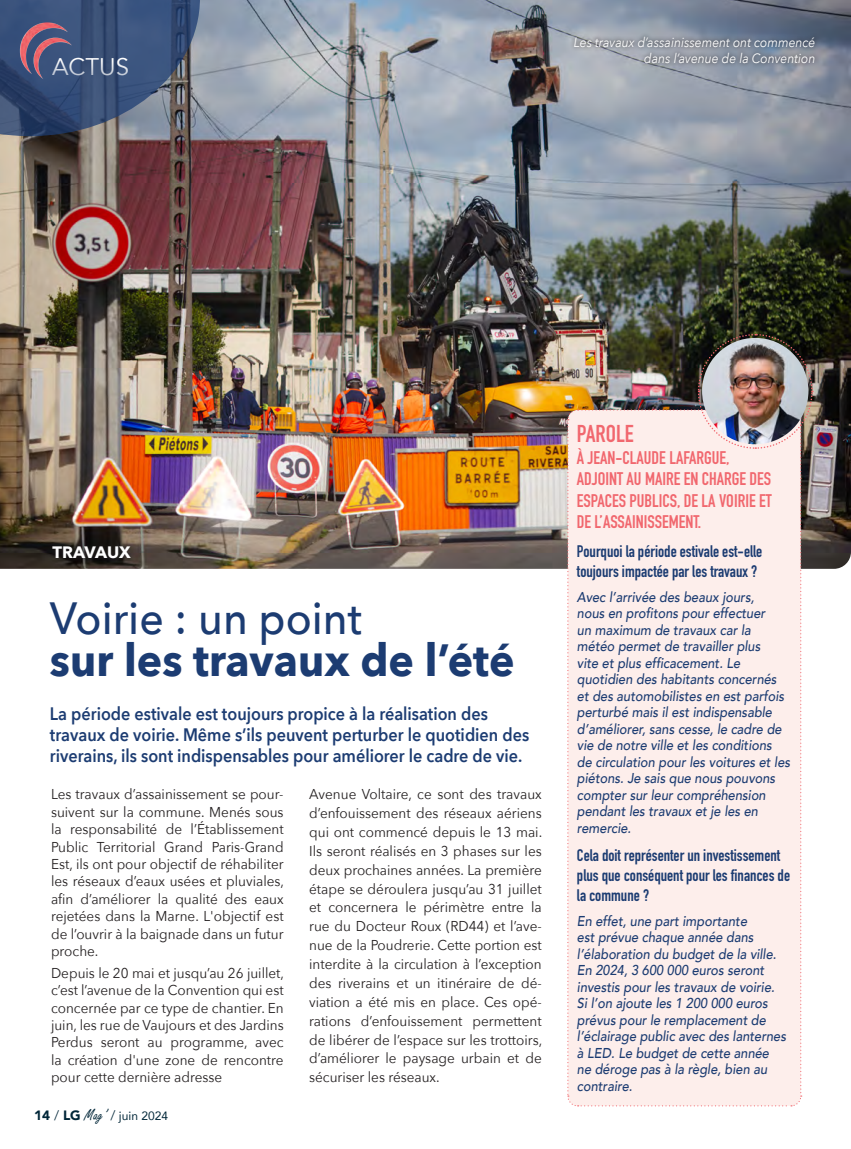
<style>
.page{position:relative;width:851px;height:1149px;background:#fff}
.page>*{position:absolute;margin:0;border:0;box-sizing:border-box;transform-origin:0 0}
.t1{font:700 45px "Avenir Next";color:#1c3c72;scale:.95 1}
.t2{font:500 45px "Avenir Next";color:#1c3c72;scale:.95 1}
.t3{font:700 24px "DIN Condensed";color:#f1676e}
.t4{font:24px "Avenir";color:#fff}
.t5{font:600 18px/21px "Avenir Next";color:#1c3c72;scale:.9 1}
.t6{font:700 18px/21.6px "DIN Condensed";color:#f1676e}
.t7{font:700 16.5px/19.8px "DIN Condensed";color:#1c3c72}
.t8{font:700 16.5px "Avenir Next";letter-spacing:-.01em;color:#fff}
.t9{font:14.25px/17.4px "Avenir Next";color:#231f20;text-align:justify;scale:.95 1}
.t10{font:italic 500 14.25px/16.5px "Avenir";color:#1c3c72;scale:.9 1}
.t11{font:italic 13.5px/16.2px "Avenir Next";color:#fff;text-align:right;scale:.9 1}
.t12{font:12px "Avenir";color:#002638}
.s1{font-weight:900;font-size:13.5px}
.s2{font-weight:300;font-size:13.5px}
.s3{font-family:"Freestyle Script";font-size:16.5px}
</style>
<div class="page">
<img style="left:0;top:0;width:850px;height:568px">
<svg style="left:48px;top:541px;width:87px;height:21px;background:#25211e"></svg>
<svg style="left:0;top:0;width:200px;height:136px;background:#435677"></svg>
<img style="left:18px;top:22px;width:65px;height:58px">
<svg style="left:570px;top:32px;width:249px;height:35px;background:#88909c"></svg>
<svg style="left:566px;top:333px;width:247px;height:773px;background:#f0e2de"></svg>
<img style="left:702px;top:338px;width:106px;height:106px;border-radius:53px">
<h2 class="t4" style="left:52px;top:52px;width:78px">ACTUS</h2>
<p class="t11" style="left:574px;top:33px;width:270px">Les travaux d’assainissement ont commencé dans l’avenue de la Convention</p>
<p class="t8" style="left:52px;top:537px;width:80px">TRAVAUX</p>
<h1 class="t2" style="left:50px;top:580px;width:330px">Voirie : un point</h1>
<h1 class="t1" style="left:50px;top:621px;width:490px">sur les travaux de l’été</h1>
<p class="t5" style="left:50px;top:702px;width:534px">La période estivale est toujours propice à la réalisation des travaux de voirie. Même s’ils peuvent perturber le quotidien des riverains, ils sont indispensables pour améliorer le cadre de vie.</p>
<p class="t9" style="left:51px;top:784px;width:247px">Les travaux d’assainissement se pour&shy;suivent sur la commune. Menés sous la responsabilité de l’Établissement Public Territorial Grand Paris-Grand Est, ils ont pour objectif de réhabiliter les réseaux d’eaux usées et pluviales, afin d’améliorer la qualité des eaux rejetées dans la Marne. L'objectif est de l’ouvrir à la baignade dans un futur proche.</p>
<p class="t9" style="left:51px;top:963px;width:247px">Depuis le 20 mai et jusqu’au 26 juillet, c’est l’avenue de la Convention qui est concernée par ce type de chantier. En juin, les rue de Vaujours et des Jardins Perdus seront au programme, avec la création d'une zone de rencontre pour cette dernière adresse</p>
<p class="t12" style="left:34px;top:1105px;width:135px"><span class="s1">14</span> <span class="s2">/</span> <span class="s1">LG</span> <span class="s3">Mag’</span> <span class="s2">/</span> juin 2024</p>
<p class="t9" style="left:309px;top:784px;width:247px;line-height:18.9px">Avenue Voltaire, ce sont des travaux d’enfouissement des réseaux aériens qui ont commencé depuis le 13 mai.<br>Ils seront réalisés en 3 phases sur les deux prochaines années. La première étape se déroulera jusqu’au 31 juillet et concernera le périmètre entre la rue du Docteur Roux (RD44) et l’ave&shy;nue de la Poudrerie. Cette portion est interdite à la circulation à l’exception des riverains et un itinéraire de dé&shy;viation a été mis en place. Ces opé&shy;rations d’enfouissement permettent de libérer de l’espace sur les trottoirs, d’améliorer le paysage urbain et de sécuriser les réseaux.</p>
<h2 class="t3" style="left:577px;top:417px;width:58px">PAROLE</h2>
<p class="t6" style="left:577px;top:446px;width:196px">À JEAN-CLAUDE LAFARGUE,<br>ADJOINT AU MAIRE EN CHARGE DES<br>ESPACES PUBLICS, DE LA VOIRIE ET<br>DE L’ASSAINISSEMENT.</p>
<p class="t7" style="left:577px;top:541px;width:187px">Pourquoi la période estivale est-elle toujours impactée par les travaux ?</p>
<p class="t10" style="left:577px;top:588px;width:238px">Avec l’arrivée des beaux jours,<br>nous en profitons pour effectuer<br>un maximum de travaux car la météo permet de travailler plus<br>vite et plus efficacement. Le quotidien des habitants concernés et des automobilistes en est parfois perturbé mais il est indispensable d’améliorer, sans cesse, le cadre de vie de notre ville et les conditions de circulation pour les voitures et les piétons. Je sais que nous pouvons compter sur leur compréhension pendant les travaux et je les en remercie.</p>
<p class="t7" style="left:577px;top:845px;width:215px">Cela doit représenter un investissement plus que conséquent pour les finances de la commune ?</p>
<p class="t10" style="left:577px;top:912px;width:234px">En effet, une part importante<br>est prévue chaque année dans l’élaboration du budget de la ville.<br>En 2024, 3 600 000 euros seront investis pour les travaux de voirie.<br>Si l’on ajoute les 1 200 000 euros prévus pour le remplacement de l’éclairage public avec des lanternes à LED. Le budget de cette année ne déroge pas à la règle, bien au contraire.</p>
</div>
